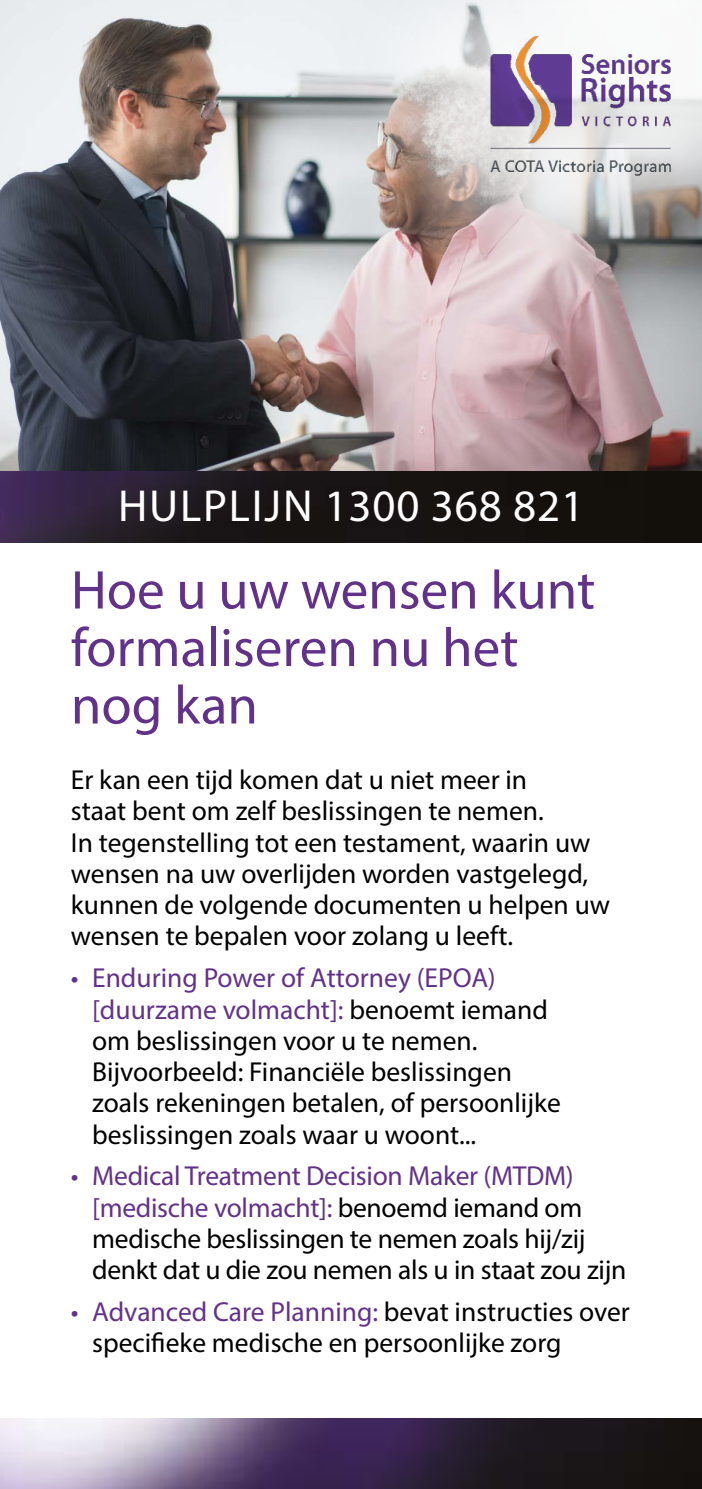
<style>
.page{position:relative;width:702px;height:1489px;background:#fff}
.page>*{position:absolute;margin:0;border:0;box-sizing:border-box;transform-origin:0 0}
.t1{font:55px/57.5px "Myriad Pro";color:#62328a}
.t2{font:45px "Myriad Pro";letter-spacing:.03em;color:#fff}
.t3{font:27.5px/31.2px "Myriad Pro";color:#000}
.s1{color:#62328a}
</style>
<div class="page">
<img style="left:0;top:0;width:702px;height:471px">
<img style="left:461px;top:9px;width:234px;height:175px">
<img style="left:0;top:1418px;width:702px;height:70px">
<img style="left:0;top:471px;width:702px;height:71px">
<h2 class="t2" style="left:118px;top:478px;width:468px">HULPLIJN 1300 368 821</h2>
<h1 class="t1" style="left:71px;top:560px;width:526px">Hoe u uw wensen kunt formaliseren nu het nog kan</h1>
<p class="t3" style="left:71px;top:763px;width:540px">Er kan een tijd komen dat u niet meer in<br>staat bent om zelf beslissingen te nemen.<br>In tegenstelling tot een testament, waarin uw wensen na uw overlijden worden vastgelegd, kunnen de volgende documenten u helpen uw wensen te bepalen voor zolang u leeft.</p>
<p class="t3" style="left:92px;top:961px;width:470px;text-indent:-21px"><span class="s1">• Enduring Power of Attorney (EPOA) [duurzame volmacht]:</span> benoemt iemand om beslissingen voor u te nemen.<br>Bijvoorbeeld: Financiële beslissingen zoals rekeningen betalen, of persoonlijke beslissingen zoals waar u woont...</p>
<p class="t3" style="left:92px;top:1160px;width:535px;text-indent:-21px"><span class="s1">• Medical Treatment Decision Maker (MTDM) [medische volmacht]:</span> benoemd iemand om medische beslissingen te nemen zoals hij/zij denkt dat u die zou nemen als u in staat zou zijn</p>
<p class="t3" style="left:92px;top:1295px;width:539px;text-indent:-21px"><span class="s1">• Advanced Care Planning:</span> bevat instructies over specifieke medische en persoonlijke zorg</p>
</div>
